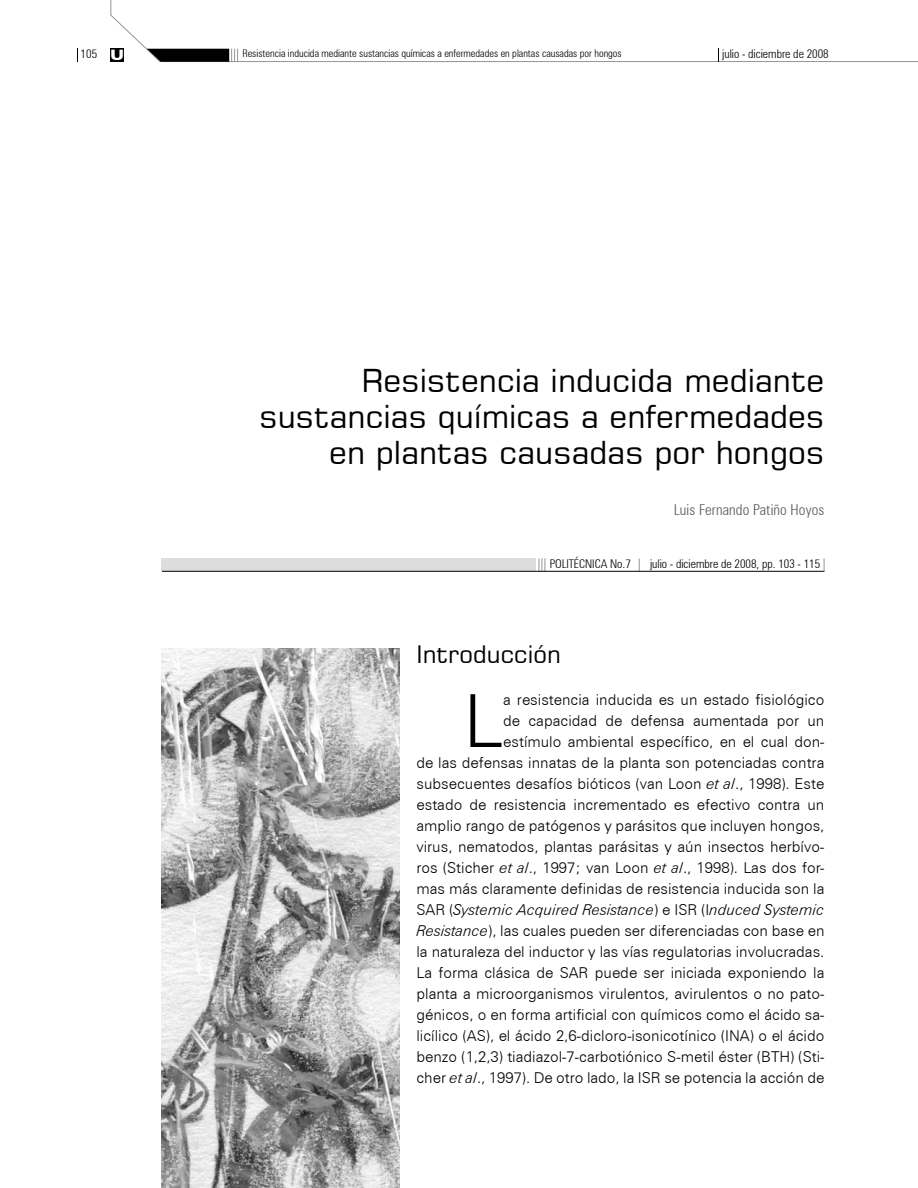
<style>
.page{position:relative;width:918px;height:1188px;background:#fff}
.page>*{position:absolute;margin:0;border:0;box-sizing:border-box;transform-origin:0 0}
.t1{font:300 73.35px "Zurich BT";color:#000}
.t2{font:31.5px/36px "Square 721 BT";color:#000;text-align:right}
.t3{font:24px "Square 721 BT";color:#000}
.t4{font:300 15px/21px "Zurich BT";color:#000;text-align:right}
.t5{font:300 condensed 15px "Zurich BT";letter-spacing:.01em;color:#58595b}
.t6{font:300 condensed 12px "Zurich BT";color:#000}
.t7{font:300 condensed 10.5px "Zurich BT";color:#000}
.s1{font-weight:900;font-stretch:expanded;font-size:14.4px;color:#fff}
.s2{font-style:italic}
</style>
<div class="page">
<svg style="left:110px;top:0;width:808px;height:62px"></svg>
<svg style="left:77px;top:49px;width:1px;height:13px"></svg>
<svg style="left:718px;top:49px;width:1px;height:13px"></svg>
<div style="left:110px;top:49px;width:14px;height:13px;background:#000"></div>
<svg style="left:147px;top:49px;width:91px;height:13px"></svg>
<div style="left:162px;top:558px;width:374px;height:13px;background:#dcddde"></div>
<svg style="left:539px;top:558px;width:7px;height:13px"></svg>
<svg style="left:639px;top:559px;width:1px;height:12px"></svg>
<hr style="left:162px;top:571px;width:662px;height:1px;background:#000">
<svg style="left:824px;top:558px;width:1px;height:13px"></svg>
<img style="left:162px;top:648px;width:237px;height:540px">
<p class="t7" style="left:242px;top:47px;width:381px">Resistencia inducida mediante sustancias químicas a enfermedades en plantas causadas por hongos</p>
<p class="t6" style="left:81px;top:46px;width:45px">105 <span class="s1">U</span></p>
<p class="t6" style="left:722px;top:46px;width:108px">julio - diciembre de 2008</p>
<h2 class="t2" style="left:259px;top:362px;width:567px">Resistencia inducida mediante sustancias químicas a enfermedades en plantas causadas por hongos</h2>
<p class="t5" style="left:674px;top:501px;width:152px">Luis Fernando Patiño Hoyos</p>
<p class="t6" style="left:550px;top:556px;width:83px">POLITÉCNICA No.7</p>
<p class="t6" style="left:650px;top:556px;width:170px">julio - diciembre de 2008, pp. 103 - 115</p>
<h3 class="t3" style="left:417px;top:639px;width:146px">Introducción</h3>
<h1 class="t1" style="left:463px;top:676px;width:42px">L</h1>
<p class="t4" style="left:417px;top:689px;width:409px">a resistencia inducida es un estado fisiológico<br>de capacidad de defensa aumentada por un<br>estímulo ambiental específico, en el cual don-<br>de las defensas innatas de la planta son potenciadas contra subsecuentes desafíos bióticos (van Loon <span class="s2">et al</span>., 1998). Este estado de resistencia incrementado es efectivo contra un amplio rango de patógenos y parásitos que incluyen hongos, virus, nematodos, plantas parásitas y aún insectos herbívo&shy;ros (Sticher <span class="s2">et al</span>., 1997; van Loon <span class="s2">et al</span>., 1998). Las dos for&shy;mas más claramente definidas de resistencia inducida son la SAR (<span class="s2">Systemic Acquired Resistance</span>) e ISR (I<span class="s2">nduced Systemic Resistance</span>), las cuales pueden ser diferenciadas con base en la naturaleza del inductor y las vías regulatorias involucradas.<br>La forma clásica de SAR puede ser iniciada exponiendo la planta a microorganismos virulentos, avirulentos o no pato&shy;génicos, o en forma artificial con químicos como el ácido sa&shy;licílico (AS), el ácido 2,6-dicloro-isonicotínico (INA) o el ácido benzo (1,2,3) tiadiazol-7-carbotiónico S-metil éster (BTH) (Sti&shy;cher <span class="s2">et al</span>., 1997). De otro lado, la ISR se potencia la acción de</p>
</div>
